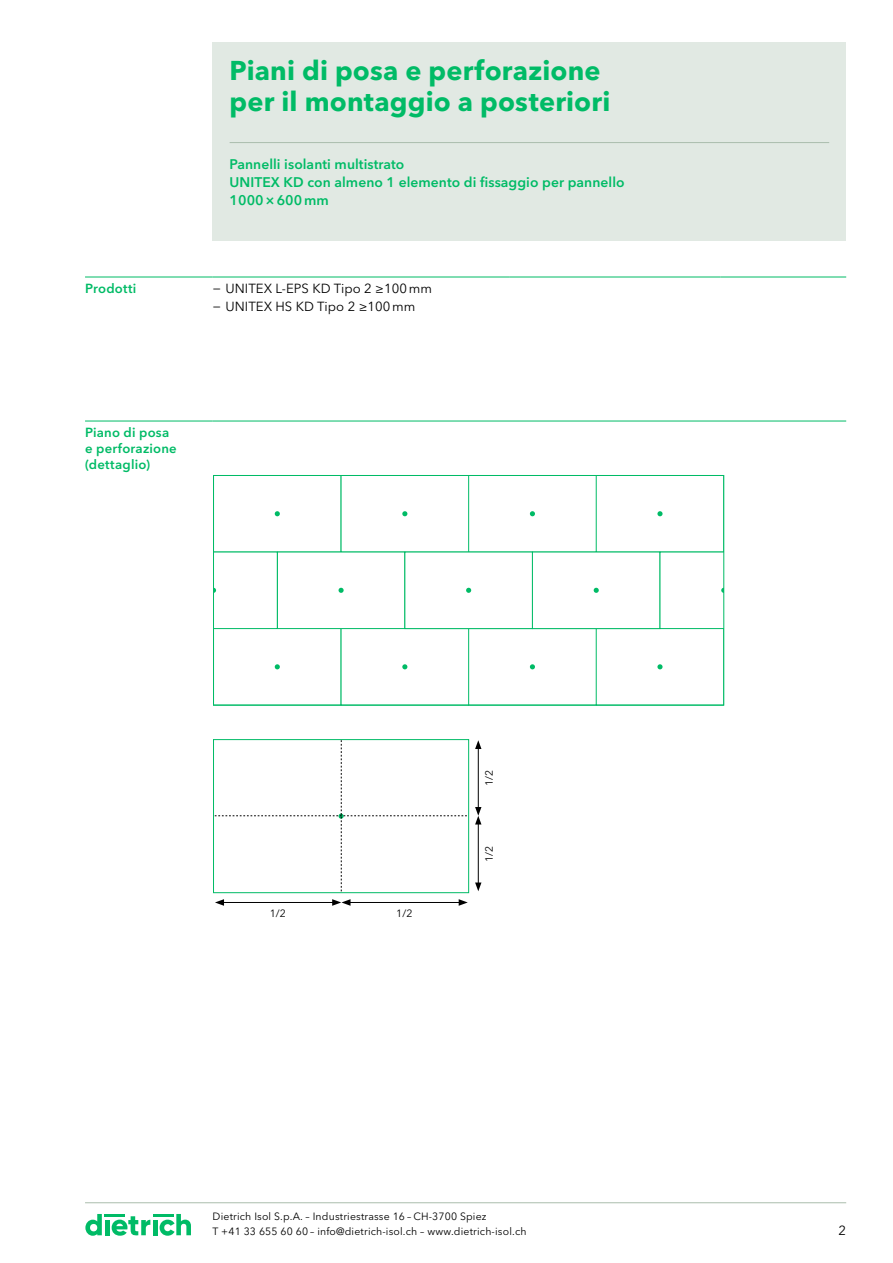
<style>
.page{position:relative;width:893px;height:1263px;background:#fff}
.page>*{position:absolute;margin:0;border:0;box-sizing:border-box;transform-origin:0 0}
.t1{font:700 27px/31.5px "Avenir Next W1 G";letter-spacing:.005em;color:#0b6}
.t2{font:600 13.8px/18px "Avenir Next W1 G";letter-spacing:.005em;color:#0b6}
.t3{font:13.2px/18px "Avenir Next W1 G";letter-spacing:.005em;color:#000}
.t4{font:600 13.2px/15.8px "Avenir Next W1 G";letter-spacing:.015em;color:#0b6}
.t5{font:10.5px/14.4px "Avenir Next W1 G";letter-spacing:.015em;color:#000}
</style>
<div class="page">
<div style="left:213px;top:43px;width:633px;height:198px;background:#e1e9e3"></div>
<hr style="left:85px;top:1202px;width:761px;height:1px;background:#aabdad">
<svg style="left:85px;top:1214px;width:17px;height:21px"></svg>
<svg style="left:160px;top:1214px;width:31px;height:21px"></svg>
<hr style="left:153px;top:1220px;width:4px;height:15px;background:#0b6">
<hr style="left:153px;top:1214px;width:20px;height:2px;background:#0b6">
<hr style="left:105px;top:1220px;width:4px;height:15px;background:#0b6">
<hr style="left:105px;top:1214px;width:20px;height:2px;background:#0b6">
<svg style="left:112px;top:1216px;width:38px;height:19px"></svg>
<hr style="left:85px;top:277px;width:128px;height:1px;background:#0b6">
<hr style="left:213px;top:277px;width:297px;height:1px;background:#0b6">
<hr style="left:510px;top:277px;width:210px;height:1px;background:#0b6">
<hr style="left:720px;top:277px;width:126px;height:1px;background:#0b6">
<hr style="left:85px;top:421px;width:128px;height:1px;background:#0b6">
<hr style="left:213px;top:421px;width:633px;height:1px;background:#0b6">
<div style="left:213px;top:739px;width:256px;height:154px;border:1px solid #0b6"></div>
<svg style="left:275px;top:511px;width:5px;height:5px"></svg>
<svg style="left:402px;top:511px;width:5px;height:5px"></svg>
<svg style="left:530px;top:511px;width:5px;height:5px"></svg>
<svg style="left:657px;top:511px;width:6px;height:5px"></svg>
<svg style="left:275px;top:664px;width:5px;height:5px"></svg>
<svg style="left:402px;top:664px;width:5px;height:5px"></svg>
<div style="left:468px;top:628px;width:128px;height:77px;border:1px solid #0b6"></div>
<svg style="left:530px;top:664px;width:5px;height:5px"></svg>
<svg style="left:657px;top:664px;width:6px;height:5px"></svg>
<div style="left:277px;top:552px;width:128px;height:77px;border:1px solid #0b6"></div>
<svg style="left:339px;top:588px;width:5px;height:5px"></svg>
<svg style="left:215px;top:552px;width:62px;height:77px"></svg>
<div style="left:405px;top:552px;width:128px;height:77px;border:1px solid #0b6"></div>
<svg style="left:466px;top:588px;width:5px;height:5px"></svg>
<div style="left:532px;top:552px;width:128px;height:77px;border:1px solid #0b6"></div>
<svg style="left:594px;top:588px;width:5px;height:5px"></svg>
<svg style="left:660px;top:552px;width:62px;height:77px"></svg>
<div style="left:213px;top:475px;width:511px;height:230px;border:1px solid #0b6"></div>
<hr style="left:478px;top:822px;width:1px;height:63px;background:#000">
<svg style="left:475px;top:882px;width:6px;height:9px"></svg>
<hr style="left:478px;top:746px;width:1px;height:63px;background:#000">
<svg style="left:475px;top:740px;width:6px;height:9px"></svg>
<svg style="left:475px;top:807px;width:6px;height:17px"></svg>
<hr style="left:222px;top:902px;width:113px;height:1px;background:#000">
<svg style="left:215px;top:899px;width:9px;height:7px"></svg>
<hr style="left:348px;top:902px;width:113px;height:1px;background:#000">
<svg style="left:459px;top:899px;width:9px;height:7px"></svg>
<svg style="left:332px;top:899px;width:19px;height:7px"></svg>
<hr style="left:230px;top:142px;width:599px;height:1px;background:#aabdad">
<svg style="left:215px;top:740px;width:252px;height:151px"></svg>
<h1 class="t1" style="left:230px;top:52px;width:382px">Piani di posa e perforazione per il montaggio a posteriori</h1>
<h2 class="t2" style="left:230px;top:154px;width:396px">Pannelli isolanti multistrato<br>UNITEX KD con almeno 1 elemento di fissaggio per pannello<br>1000×600mm</h2>
<p class="t4" style="left:85px;top:280px;width:53px">Prodotti</p>
<p class="t3" style="left:213px;top:278px;width:221px">− UNITEX L-EPS KD Tipo 2 ≥100mm − UNITEX HS KD Tipo 2 ≥100mm</p>
<p class="t4" style="left:85px;top:424px;width:93px">Piano di posa e perforazione (dettaglio)</p>
<p class="t5" style="left:481px;top:786px;width:18px;rotate:-90deg">1/2</p>
<p class="t5" style="left:270px;top:905px;width:18px">1/2</p>
<p class="t5" style="left:396px;top:905px;width:18px">1/2</p>
<p class="t5" style="left:481px;top:862px;width:18px;rotate:-90deg">1/2</p>
<p class="t5" style="left:213px;top:1208px;width:315px">Dietrich Isol S.p.A. – Industriestrasse 16 – CH-3700 Spiez<br>T +41 33 655 60 60 – info@dietrich-isol.ch – www.dietrich-isol.ch</p>
<p class="t3" style="left:839px;top:1220px;width:9px">2</p>
</div>
